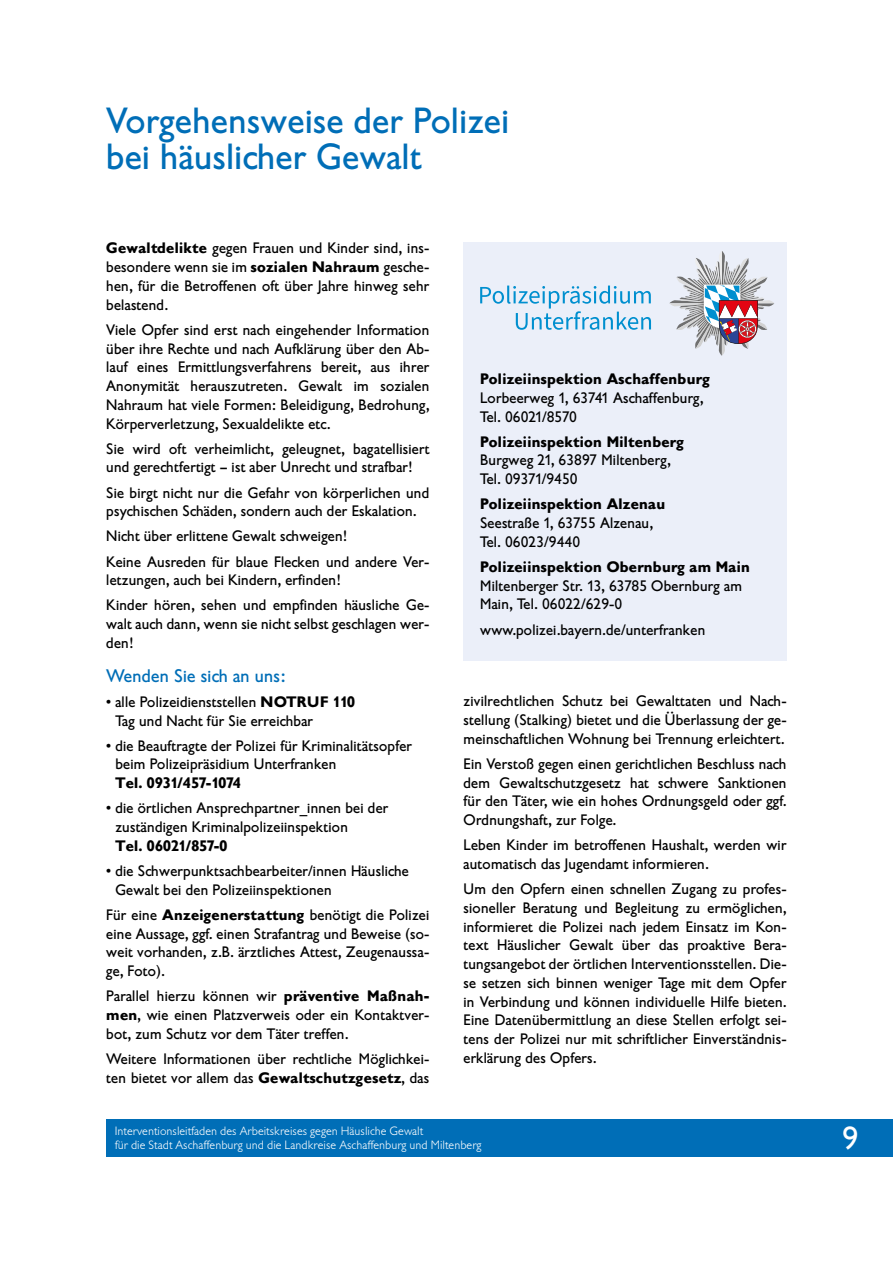
<style>
.page{position:relative;width:893px;height:1263px;background:#fff}
.page>*{position:absolute;margin:0;border:0;box-sizing:border-box;transform-origin:0 0}
.t1{font:36px/36px "Gill Sans BQ";color:#006eb7}
.t2{font:31.5px "Gill Sans BQ";color:#fff}
.t3{font:18px "Gill Sans BQ";color:#006eb7}
.t4{font:15px/18.8px "Gill Sans BQ";color:#000}
.t5{font:700 15px "Gill Sans BQ";color:#000}
.t6{font:300 12px/14.4px "Gill Sans BQ";color:#fff}
.s1{font-weight:700}
</style>
<div class="page">
<div style="left:106px;top:1119px;width:787px;height:38px;background:#006eb7"></div>
<div style="left:463px;top:242px;width:324px;height:419px;background:#ebeff9"></div>
<svg style="left:480px;top:286px;width:171px;height:44px"></svg>
<svg style="left:669px;top:251px;width:105px;height:105px"></svg>
<h1 class="t1" style="left:106px;top:103px;width:405px">Vorgehensweise der Polizei bei häuslicher Gewalt</h1>
<p class="t4" style="left:106px;top:239px;width:325px;text-align:justify"><span class="s1">Gewaltdelikte</span> gegen Frauen und Kinder sind, ins&shy;besondere wenn sie im <span class="s1">sozialen Nahraum</span> gesche&shy;hen, für die Betroffenen oft über Jahre hinweg sehr belastend.</p>
<p class="t4" style="left:106px;top:320px;width:325px;text-align:justify">Viele Opfer sind erst nach eingehender Information über ihre Rechte und nach Aufklärung über den Ab&shy;lauf eines Ermittlungsverfahrens bereit, aus ihrer Anonymität herauszutreten. Gewalt im sozialen Nahraum hat viele Formen: Beleidigung, Bedrohung, Körperverletzung, Sexualdelikte etc.</p>
<p class="t4" style="left:106px;top:439px;width:325px">Sie wird oft verheimlicht, geleugnet, bagatellisiert und gerechtfertigt – ist aber Unrecht und strafbar!</p>
<p class="t4" style="left:106px;top:483px;width:325px">Sie birgt nicht nur die Gefahr von körperlichen und psychischen Schäden, sondern auch der Eskalation.</p>
<p class="t4" style="left:106px;top:524px;width:325px;line-height:25.2px">Nicht über erlittene Gewalt schweigen!<br>Keine Ausreden für blaue Flecken und andere Ver-</p>
<p class="t4" style="left:106px;top:568px;width:325px;line-height:25px">letzungen, auch bei Kindern, erfinden!<br>Kinder hören, sehen und empfinden häusliche Ge-</p>
<p class="t4" style="left:106px;top:615px;width:325px">walt auch dann, wenn sie nicht selbst geschlagen wer&shy;den!</p>
<p class="t3" style="left:106px;top:665px;width:180px">Wenden Sie sich an uns:</p>
<p class="t4" style="left:115px;top:692px;width:241px;text-indent:-9px">• alle Polizeidienststellen <span class="s1">NOTRUF 110<br></span>Tag und Nacht für Sie erreichbar</p>
<p class="t4" style="left:115px;top:736px;width:298px;text-indent:-9px">• die Beauftragte der Polizei für Kriminalitätsopfer beim Polizeipräsidium Unterfranken</p>
<p class="t5" style="left:115px;top:774px;width:127px">Tel. 0931/457-1074</p>
<p class="t4" style="left:115px;top:799px;width:275px;text-indent:-9px">• die örtlichen Ansprechpartner_innen bei der zuständigen Kriminalpolizeiinspektion</p>
<p class="t5" style="left:115px;top:837px;width:114px">Tel. 06021/857-0</p>
<p class="t4" style="left:115px;top:861px;width:295px;text-indent:-9px">• die Schwerpunktsachbearbeiter/innen Häusliche<br>Gewalt bei den Polizeiinspektionen</p>
<p class="t4" style="left:106px;top:905px;width:325px;text-align:justify">Für eine <span class="s1">Anzeigenerstattung</span> benötigt die Polizei eine Aussage, ggf. einen Strafantrag und Beweise (so&shy;weit vorhanden, z.B. ärztliches Attest, Zeugenaussa&shy;ge, Foto).</p>
<p class="t4" style="left:106px;top:987px;width:325px;text-align:justify">Parallel hierzu können wir <span class="s1">präventive Maßnah&shy;men</span>, wie einen Platzverweis oder ein Kontaktver&shy;bot, zum Schutz vor dem Täter treffen.</p>
<p class="t4" style="left:106px;top:1049px;width:325px">Weitere Informationen über rechtliche Möglichkei&shy;ten bietet vor allem das <span class="s1">Gewaltschutzgesetz</span>, das</p>
<p class="t5" style="left:480px;top:370px;width:231px">Polizeiinspektion Aschaffenburg</p>
<p class="t4" style="left:480px;top:388px;width:225px">Lorbeerweg 1, 63741 Aschaffenburg,<br>Tel. 06021/8570</p>
<p class="t5" style="left:480px;top:433px;width:205px">Polizeiinspektion Miltenberg</p>
<p class="t4" style="left:480px;top:451px;width:192px">Burgweg 21, 63897 Miltenberg,<br>Tel. 09371/9450</p>
<p class="t5" style="left:480px;top:495px;width:187px">Polizeiinspektion Alzenau</p>
<p class="t4" style="left:480px;top:514px;width:174px">Seestraße 1, 63755 Alzenau,<br>Tel. 06023/9440</p>
<p class="t5" style="left:480px;top:558px;width:272px">Polizeiinspektion Obernburg am Main</p>
<p class="t4" style="left:480px;top:576px;width:264px">Miltenberger Str. 13, 63785 Obernburg am<br>Main, Tel. 06022/629-0</p>
<p class="t4" style="left:480px;top:620px;width:227px">www.polizei.bayern.de/unterfranken</p>
<p class="t4" style="left:463px;top:692px;width:325px;text-align:justify">zivilrechtlichen Schutz bei Gewalttaten und Nach&shy;stellung (Stalking) bietet und die Überlassung der ge&shy;meinschaftlichen Wohnung bei Trennung erleichtert.</p>
<p class="t4" style="left:463px;top:755px;width:325px;text-align:justify">Ein Verstoß gegen einen gerichtlichen Beschluss nach dem Gewaltschutzgesetz hat schwere Sanktionen für den Täter, wie ein hohes Ordnungsgeld oder ggf.<br>Ordnungshaft, zur Folge.</p>
<p class="t4" style="left:463px;top:836px;width:325px">Leben Kinder im betroffenen Haushalt, werden wir automatisch das Jugendamt informieren.</p>
<p class="t4" style="left:463px;top:880px;width:325px;text-align:justify">Um den Opfern einen schnellen Zugang zu profes&shy;sioneller Beratung und Begleitung zu ermöglichen, informieret die Polizei nach jedem Einsatz im Kon&shy;text Häuslicher Gewalt über das proaktive Bera&shy;tungsangebot der örtlichen Interventionsstellen. Die&shy;se setzen sich binnen weniger Tage mit dem Opfer in Verbindung und können individuelle Hilfe bieten.<br>Eine Datenübermittlung an diese Stellen erfolgt sei&shy;tens der Polizei nur mit schriftlicher Einverständnis&shy;erklärung des Opfers.</p>
<p class="t6" style="left:115px;top:1124px;width:368px">Interventionsleitfaden des Arbeitskreises gegen Häusliche Gewalt<br>für die Stadt Aschaffenburg und die Landkreise Aschaffenburg und Miltenberg</p>
<h2 class="t2" style="left:842px;top:1120px;width:18px">9</h2>
</div>
